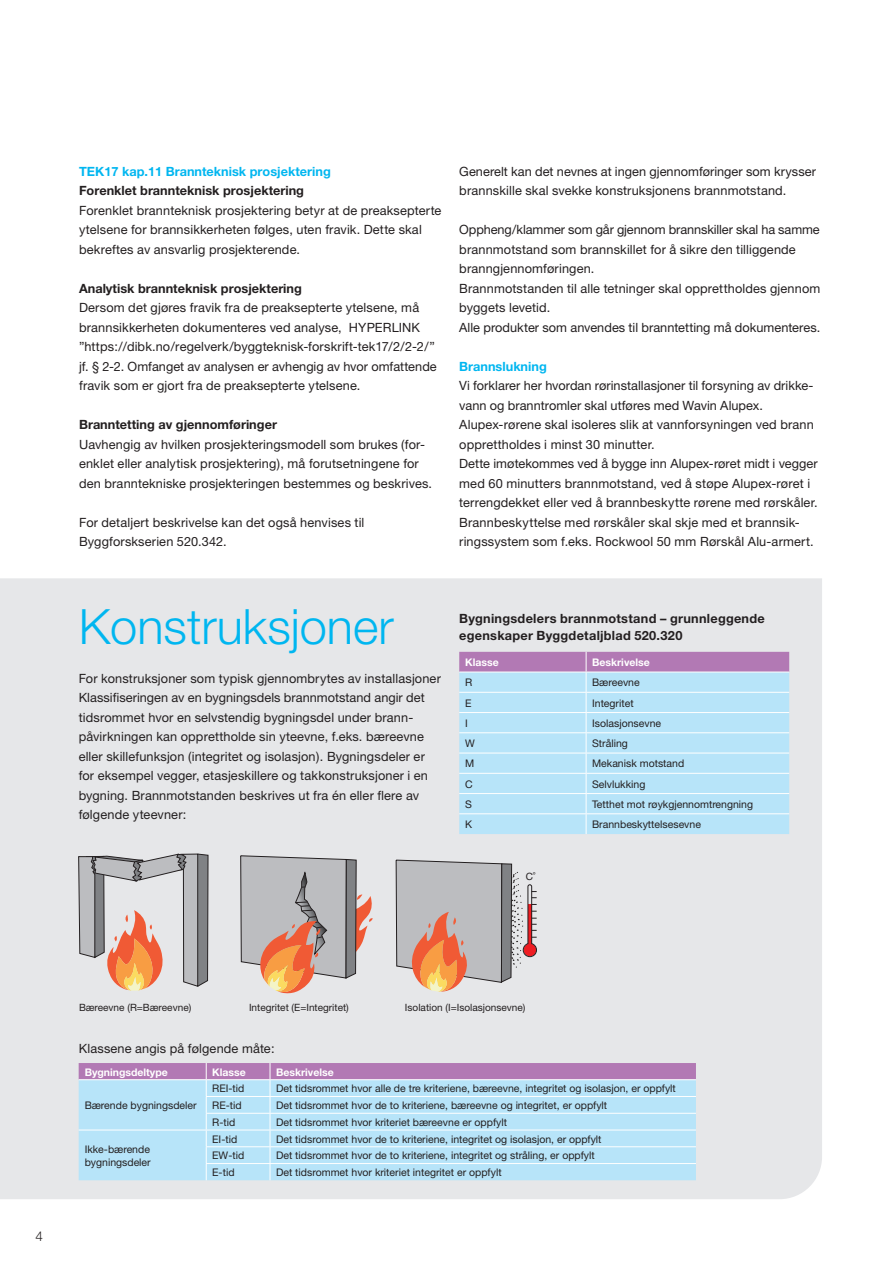
<style>
.page{position:relative;width:893px;height:1263px;background:#fff}
.page>*{position:absolute;margin:0;border:0;box-sizing:border-box;transform-origin:0 0}
.Body_text{font:300 48.75px "Helvetica Neue";color:#00b6f0}
.t1{font:300 13.5px "Helvetica Neue";color:#231f20}
.Body_text-2{font:12.75px/19.5px "Helvetica Neue";letter-spacing:.01em;color:#231f20}
.Body_text-3{font:700 12.75px "Helvetica Neue";color:#231f20}
.Brødtekst_Overskrift{font:700 12.75px/16.5px "Helvetica Neue";letter-spacing:.02em;color:#231f20}
.Body_text-4{font:700 12.75px "Helvetica Neue";color:#00b6f0}
.Table_text{font:10.5px/13.5px "Helvetica Neue";color:#231f20}
.Table_header{font:700 10.5px "Helvetica Neue";color:#fff}
.t2{font:10.05px "Helvetica Neue";color:#231f20}
</style>
<div class="page">
<div style="left:0;top:578px;width:822px;height:621px;background:#e6e7e9"></div>
<svg style="left:459px;top:652px;width:330px;height:182px;background:#bad9f1"></svg>
<svg style="left:79px;top:1063px;width:617px;height:117px;background:#b9d6ef"></svg>
<svg style="left:78px;top:854px;width:130px;height:137px;background:#c9b8b1"></svg>
<svg style="left:396px;top:860px;width:141px;height:132px;background:#c4b1ab"></svg>
<svg style="left:240px;top:855px;width:133px;height:140px;background:#c3b0a8"></svg>
<p class="Body_text-4" style="left:79px;top:163px;width:253px">TEK17 kap.11 Brannteknisk prosjektering</p>
<p class="Body_text-3" style="left:79px;top:183px;width:226px">Forenklet brannteknisk prosjektering</p>
<p class="Body_text-2" style="left:79px;top:200px;width:364px">Forenklet brannteknisk prosjektering betyr at de preaksepterte ytelsene for brannsikkerheten følges, uten fravik. Dette skal bekreftes av ansvarlig prosjekterende.</p>
<p class="Body_text-3" style="left:79px;top:280px;width:224px">Analytisk brannteknisk prosjektering</p>
<p class="Body_text-2" style="left:79px;top:298px;width:359px">Dersom det gjøres fravik fra de preaksepterte ytelsene, må brannsikkerheten dokumenteres ved analyse, HYPERLINK ”https://dibk.no/regelverk/byggteknisk-forskrift-tek17/2/2-2/” jf. § 2-2. Omfanget av analysen er avhengig av hvor omfattende fravik som er gjort fra de preaksepterte ytelsene.</p>
<p class="Body_text-3" style="left:79px;top:417px;width:199px">Branntetting av gjennomføringer</p>
<p class="Body_text-2" style="left:79px;top:434px;width:355px">Uavhengig av hvilken prosjekteringsmodell som brukes (for&shy;enklet eller analytisk prosjektering), må forutsetningene for den branntekniske prosjekteringen bestemmes og beskrives.</p>
<p class="Body_text-2" style="left:79px;top:512px;width:287px">For detaljert beskrivelse kan det også henvises til<br>Byggforskserien 520.342.</p>
<p class="Body_text-2" style="left:459px;top:161px;width:358px">Generelt kan det nevnes at ingen gjennomføringer som krysser brannskille skal svekke konstruksjonens brannmotstand.</p>
<p class="Body_text-2" style="left:459px;top:220px;width:362px">Oppheng/klammer som går gjennom brannskiller skal ha samme brannmotstand som brannskillet for å sikre den tilliggende branngjennomføringen.</p>
<p class="Body_text-2" style="left:459px;top:278px;width:363px">Brannmotstanden til alle tetninger skal opprettholdes gjennom byggets levetid.</p>
<p class="Body_text-2" style="left:459px;top:317px;width:362px">Alle produkter som anvendes til branntetting må dokumenteres.</p>
<p class="Body_text-4" style="left:459px;top:358px;width:89px">Brannslukning</p>
<p class="Body_text-2" style="left:459px;top:376px;width:356px">Vi forklarer her hvordan rørinstallasjoner til forsyning av drikke&shy;vann og branntromler skal utføres med Wavin Alupex.</p>
<p class="Body_text-2" style="left:459px;top:415px;width:356px">Alupex-rørene skal isoleres slik at vannforsyningen ved brann opprettholdes i minst 30 minutter.</p>
<p class="Body_text-2" style="left:459px;top:454px;width:360px">Dette imøtekommes ved å bygge inn Alupex-røret midt i vegger</p>
<p class="Body_text-2" style="left:459px;top:473px;width:360px">med 60 minutters brannmotstand, ved å støpe Alupex-røret i terrengdekket eller ved å brannbeskytte rørene med rørskåler.<br>Brannbeskyttelse med rørskåler skal skje med et brannsik&shy;ringssystem som f.eks. Rockwool 50 mm Rørskål Alu-armert.</p>
<p class="Body_text" style="left:79px;top:596px;width:317px">Konstruksjoner</p>
<p class="Body_text-2" style="left:79px;top:668px;width:364px">For konstruksjoner som typisk gjennombrytes av installasjoner</p>
<p class="Body_text-2" style="left:79px;top:688px;width:351px">Klassifiseringen av en bygningsdels brannmotstand angir det tidsrommet hvor en selvstendig bygningsdel under brann&shy;påvirkningen kan opprettholde sin yteevne, f.eks. bæreevne eller skillefunksjon (integritet og isolasjon). Bygningsdeler er for eksempel vegger, etasjeskillere og takkonstruksjoner i en bygning. Brannmotstanden beskrives ut fra én eller flere av følgende yteevner:</p>
<p class="Brødtekst_Overskrift" style="left:459px;top:610px;width:307px">Bygningsdelers brannmotstand – grunnleggende egenskaper Byggdetaljblad 520.320</p>
<p class="Table_header" style="left:465px;top:656px;width:35px">Klasse</p>
<p class="Table_header" style="left:592px;top:656px;width:59px">Beskrivelse</p>
<p class="Table_text" style="left:465px;top:676px;width:9px">R</p>
<p class="Table_text" style="left:592px;top:676px;width:49px">Bæreevne</p>
<p class="Table_text" style="left:465px;top:696px;width:8px">E</p>
<p class="Table_text" style="left:592px;top:696px;width:43px">Integritet</p>
<p class="Table_text" style="left:465px;top:716px;width:4px">I</p>
<p class="Table_text" style="left:592px;top:716px;width:71px">Isolasjonsevne</p>
<p class="Table_text" style="left:465px;top:736px;width:11px">W</p>
<p class="Table_text" style="left:592px;top:736px;width:37px">Stråling</p>
<p class="Table_text" style="left:465px;top:757px;width:11px">M</p>
<p class="Table_text" style="left:592px;top:757px;width:94px">Mekanisk motstand</p>
<p class="Table_text" style="left:465px;top:777px;width:9px">C</p>
<p class="Table_text" style="left:592px;top:777px;width:55px">Selvlukking</p>
<p class="Table_text" style="left:465px;top:797px;width:8px">S</p>
<p class="Table_text" style="left:592px;top:797px;width:163px">Tetthet mot røykgjennomtrengning</p>
<p class="Table_text" style="left:465px;top:817px;width:9px">K</p>
<p class="Table_text" style="left:592px;top:817px;width:110px">Brannbeskyttelsesevne</p>
<p class="t2" style="left:526px;top:871px;width:11px">C˚</p>
<p class="t1" style="left:36px;top:1227px;width:9px">4</p>
<p class="t2" style="left:79px;top:1001px;width:114px">Bæreevne (R=Bæreevne)</p>
<p class="t2" style="left:249px;top:1001px;width:101px">Integritet (E=Integritet)</p>
<p class="t2" style="left:405px;top:1001px;width:122px">Isolation (I=Isolasjonsevne)</p>
<p class="Body_text-2" style="left:79px;top:1039px;width:198px">Klassene angis på følgende måte:</p>
<p class="Table_header" style="left:85px;top:1065px;width:85px">Bygningsdeltype</p>
<p class="Table_header" style="left:212px;top:1065px;width:35px">Klasse</p>
<p class="Table_header" style="left:276px;top:1065px;width:59px">Beskrivelse</p>
<p class="Table_text" style="left:85px;top:1098px;width:114px">Bærende bygningsdeler</p>
<p class="Table_text" style="left:212px;top:1081px;width:34px">REI-tid</p>
<p class="Table_text" style="left:276px;top:1081px;width:401px">Det tidsrommet hvor alle de tre kriteriene, bæreevne, integritet og isolasjon, er oppfylt</p>
<p class="Table_text" style="left:212px;top:1098px;width:31px">RE-tid</p>
<p class="Table_text" style="left:276px;top:1098px;width:333px">Det tidsrommet hvor de to kriteriene, bæreevne og integritet, er oppfylt</p>
<p class="Table_text" style="left:212px;top:1115px;width:25px">R-tid</p>
<p class="Table_text" style="left:276px;top:1115px;width:233px">Det tidsrommet hvor kriteriet bæreevne er oppfylt</p>
<p class="Table_text" style="left:85px;top:1142px;width:68px">Ikke-bærende bygningsdeler</p>
<p class="Table_text" style="left:212px;top:1132px;width:27px">EI-tid</p>
<p class="Table_text" style="left:276px;top:1132px;width:327px">Det tidsrommet hvor de to kriteriene, integritet og isolasjon, er oppfylt</p>
<p class="Table_text" style="left:212px;top:1149px;width:34px">EW-tid</p>
<p class="Table_text" style="left:276px;top:1149px;width:320px">Det tidsrommet hvor de to kriteriene, integritet og stråling, er oppfylt</p>
<p class="Table_text" style="left:212px;top:1165px;width:24px">E-tid</p>
<p class="Table_text" style="left:276px;top:1165px;width:227px">Det tidsrommet hvor kriteriet integritet er oppfylt</p>
</div>
